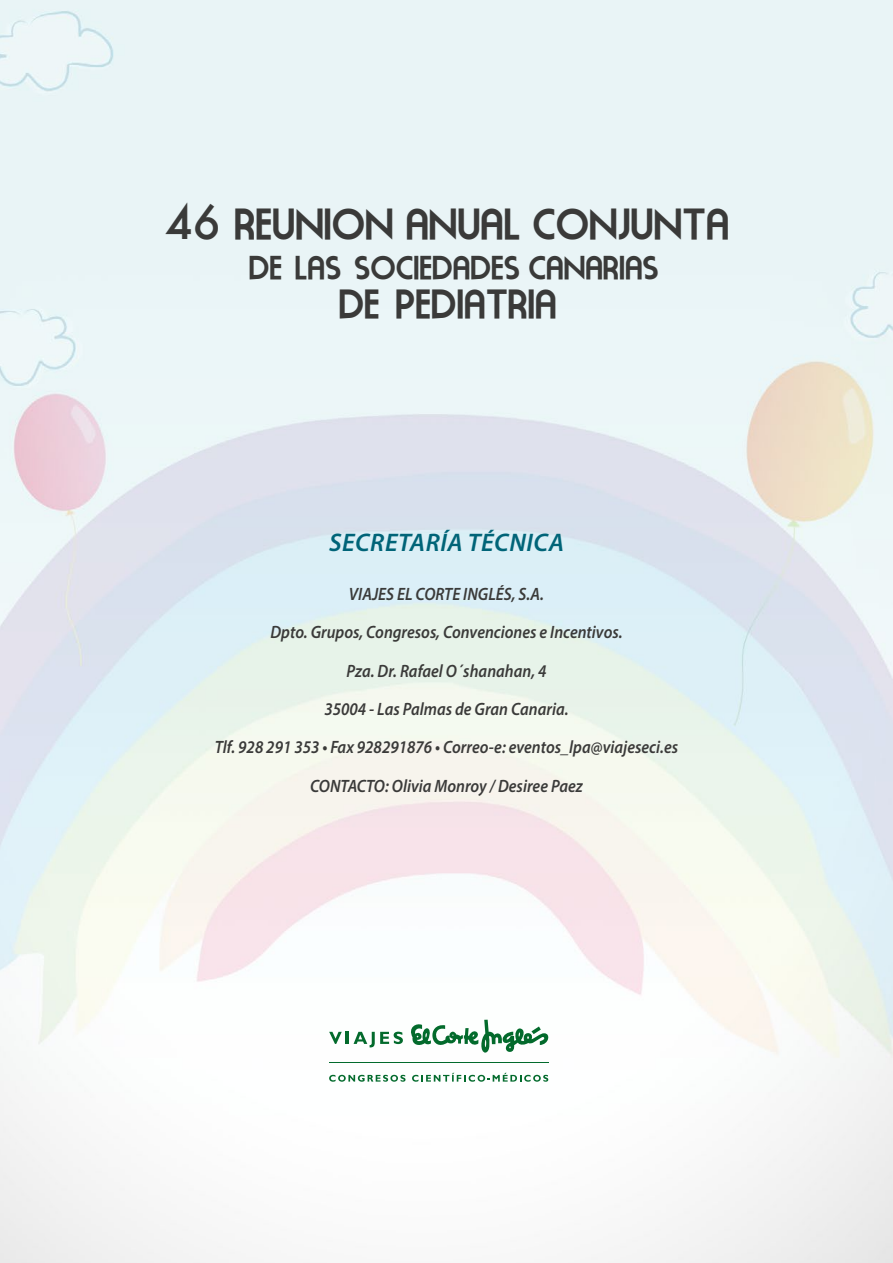
<style>
.page{position:relative;width:893px;height:1263px;background:#fff}
.page>*{position:absolute;margin:0;border:0;box-sizing:border-box;transform-origin:0 0}
.t1{font:38.25px "Moderna";color:#3a3a39}
.t2{font:35.85px "Moderna";color:#3a3a39}
.t3{font:29.1px "Moderna";color:#3a3a39}
.t4{font:italic 600 25.5px "Myriad Pro";letter-spacing:.02em;color:#006478}
.t5{font:italic 600 17.85px/38.4px "Myriad Pro";color:#3a3a39;text-align:center;scale:.9 1}
.s1{font-family:"Futura";font-weight:500;font-size:45px}
</style>
<div class="page">
<svg style="left:329px;top:1020px;width:220px;height:33px"></svg>
<hr style="left:329px;top:1062px;width:219px;height:1px;background:#046b2d">
<svg style="left:329px;top:1075px;width:76px;height:7px"></svg>
<svg style="left:412px;top:1073px;width:136px;height:9px"></svg>
<h1 class="t1" style="left:165px;top:200px;width:564px"><span class="s1">46</span> REUNION ANUAL CONJUNTA</h1>
<h3 class="t3" style="left:248px;top:249px;width:412px">DE LAS SOCIEDADES CANARIAS</h3>
<h2 class="t2" style="left:337px;top:281px;width:220px">DE PEDIATRIA</h2>
<h3 class="t4" style="left:329px;top:526px;width:236px">SECRETARÍA TÉCNICA</h3>
<p class="t5" style="left:215px;top:574px;width:516px">VIAJES EL CORTE INGLÉS, S.A.<br>Dpto. Grupos, Congresos, Convenciones e Incentivos.<br>Pza. Dr. Rafael O´shanahan, 4<br>35004 - Las Palmas de Gran Canaria.<br>Tlf. 928 291 353 • Fax 928291876 • Correo-e: eventos_lpa@viajeseci.es CONTACTO: Olivia Monroy / Desiree Paez</p>
</div>
